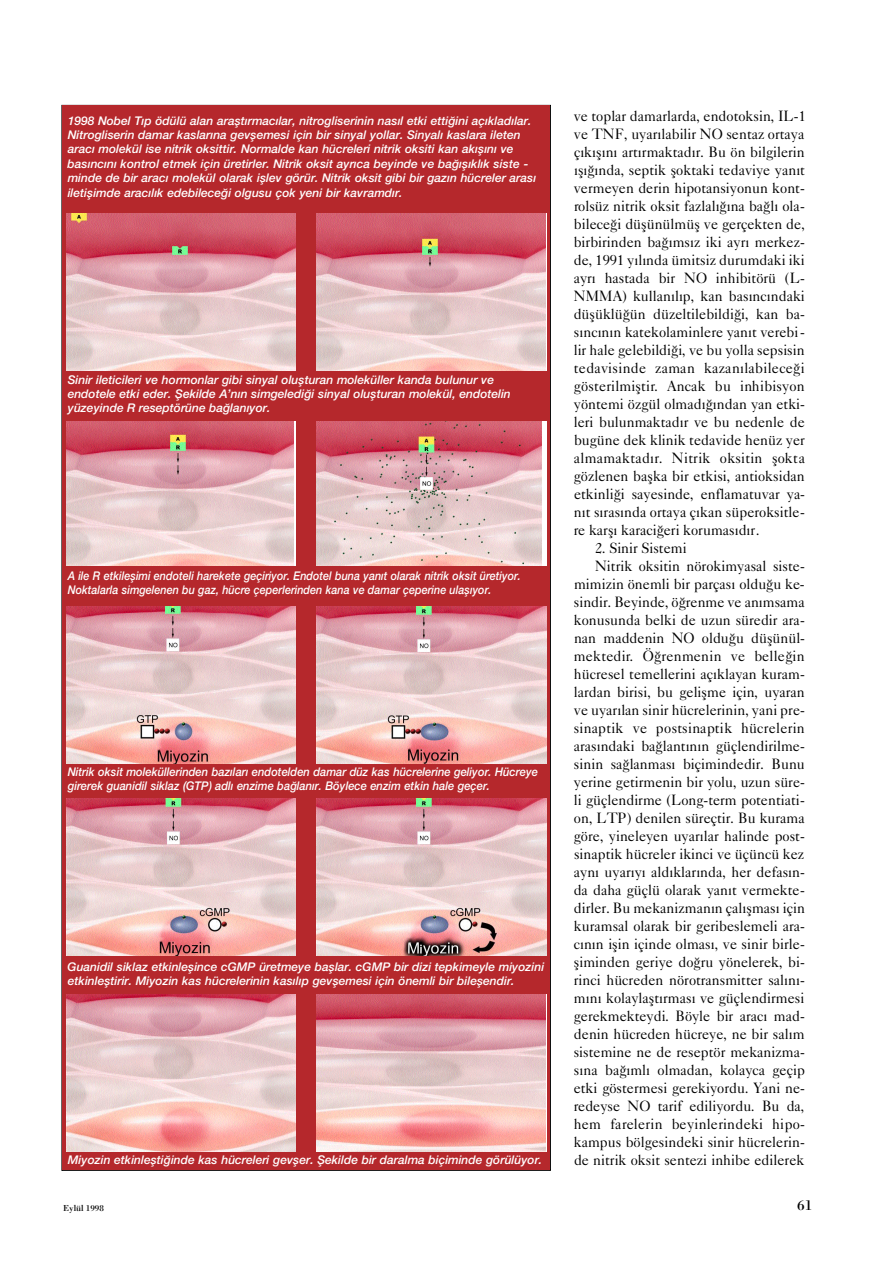
<style>
.page{position:relative;width:893px;height:1263px;background:#fff}
.page>*{position:absolute;margin:0;border:0;box-sizing:border-box;transform-origin:0 0}
.t1{font:15px/18px "Caslon Five Forty";color:#000;text-align:justify;scale:.95 1}
.t2{font:15px "Caslon Five Forty";letter-spacing:.02em;color:#000;scale:.95 1}
.t3{font:15px "Bodoni";color:#000}
.t4{font:italic 500 12px/14.4px "Helvetica Neue";color:#fff}
.t5{font:italic 500 12px/14.7px "Helvetica Neue";color:#fff;scale:.9 1}
.t6{font:italic 500 12px/14.2px "Helvetica Neue";color:#fff;scale:.93 1}
.t7{font:9px "Bodoni";color:#000}
</style>
<div class="page">
<div style="left:62px;top:106px;width:488px;height:1064px;background:#b5282c"></div>
<img style="left:66px;top:213px;width:229px;height:158px">
<img style="left:66px;top:421px;width:227px;height:145px">
<img style="left:316px;top:421px;width:226px;height:145px">
<img style="left:66px;top:606px;width:230px;height:157px">
<img style="left:316px;top:606px;width:230px;height:157px">
<img style="left:66px;top:799px;width:230px;height:157px">
<img style="left:316px;top:799px;width:230px;height:157px">
<img style="left:316px;top:994px;width:229px;height:158px">
<img style="left:66px;top:994px;width:230px;height:158px">
<img style="left:316px;top:213px;width:229px;height:158px">
<p class="t4" style="left:68px;top:114px;width:470px">1998 Nobel Tıp ödülü alan araştırmacılar, nitrogliserinin nasıl etki ettiğini açıkladılar.<br>Nitrogliserin damar kaslarına gevşemesi için bir sinyal yollar. Sinyalı kaslara ileten aracı molekül ise nitrik oksittir. Normalde kan hücreleri nitrik oksiti kan akışını ve basıncını kontrol etmek için üretirler. Nitrik oksit ayrıca beyinde ve bağışıklık siste - minde de bir aracı molekül olarak işlev görür. Nitrik oksit gibi bir gazın hücreler arası iletişimde aracılık edebileceği olgusu çok yeni bir kavramdır.</p>
<p class="t4" style="left:68px;top:373px;width:444px">Sinir ileticileri ve hormonlar gibi sinyal oluşturan moleküller kanda bulunur ve endotele etki eder. Şekilde A’nın simgelediği sinyal oluşturan molekül, endotelin yüzeyinde R reseptörüne bağlanıyor.</p>
<p class="t5" style="left:68px;top:569px;width:505px">A ile R etkileşimi endoteli harekete geçiriyor. Endotel buna yanıt olarak nitrik oksit üretiyor.<br>Noktalarla simgelenen bu gaz, hücre çeperlerinden kana ve damar çeperine ulaşıyor.</p>
<p class="t6" style="left:68px;top:765px;width:507px">Nitrik oksit moleküllerinden bazıları endotelden damar düz kas hücrelerine geliyor. Hücreye girerek guanidil siklaz (GTP) adlı enzime bağlanır. Böylece enzim etkin hale geçer.</p>
<p class="t4" style="left:68px;top:960px;width:478px">Guanidil siklaz etkinleşince cGMP üretmeye başlar. cGMP bir dizi tepkimeyle miyozini etkinleştirir. Miyozin kas hücrelerinin kasılıp gevşemesi için önemli bir bileşendir.</p>
<p class="t4" style="left:68px;top:1153px;width:476px">Miyozin etkinleştiğinde kas hücreleri gevşer. Şekilde bir daralma biçiminde görülüyor.</p>
<p class="t1" style="left:573px;top:108px;width:246px">ve toplar damarlarda, endotoksin, IL-1 ve TNF, uyarılabilir NO sentaz ortaya çıkışını artırmaktadır. Bu ön bilgilerin ışığında, septik şoktaki tedaviye yanıt vermeyen derin hipotansiyonun kont&shy;rolsüz nitrik oksit fazlalığına bağlı ola&shy;bileceği düşünülmüş ve gerçekten de, birbirinden bağımsız iki ayrı merkez&shy;de, 1991 yılında ümitsiz durumdaki iki ayrı hastada bir NO inhibitörü (L-NMMA) kullanılıp, kan basıncındaki düşüklüğün düzeltilebildiği, kan ba&shy;sıncının katekolaminlere yanıt verebi&shy;lir hale gelebildiği, ve bu yolla sepsisin tedavisinde zaman kazanılabileceği g ö s t e r i l m i ş t i r. Ancak bu inhibisyon yöntemi özgül olmadığından yan etki&shy;leri bulunmaktadır ve bu nedenle de bugüne dek klinik tedavide henüz yer a l m a m a k t a d ı r. Nitrik oksitin şokta gözlenen başka bir etkisi, antioksidan etkinliği sayesinde, enflamatuvar ya&shy;nıt sırasında ortaya çıkan süperoksitle&shy;re karşı karaciğeri korumasıdır.</p>
<p class="t1" style="left:595px;top:540px;width:98px">2. Sinir Sistemi</p>
<p class="t1" style="left:595px;top:558px;width:222px">Nitrik oksitin nörokimyasal siste-</p>
<p class="t1" style="left:574px;top:576px;width:244px">mimizin önemli bir parçası olduğu ke-</p>
<p class="t1" style="left:574px;top:594px;width:245px">sindir. Beyinde, öğrenme ve anımsama</p>
<p class="t1" style="left:574px;top:612px;width:245px">konusunda belki de uzun süredir ara-</p>
<p class="t1" style="left:574px;top:630px;width:244px">nan maddenin NO olduğu düşünül-</p>
<p class="t1" style="left:574px;top:648px;width:244px">m e k t e d i r. Öğrenmenin ve belleğin</p>
<p class="t1" style="left:574px;top:666px;width:245px">hücresel temellerini açıklayan kuram-</p>
<p class="t1" style="left:573px;top:684px;width:245px">lardan birisi, bu gelişme için, uyaran</p>
<p class="t1" style="left:574px;top:702px;width:245px">ve uyarılan sinir hücrelerinin, yani pre-</p>
<p class="t2" style="left:573px;top:723px;width:245px">sinaptik ve postsinaptik hücre l e r i n</p>
<p class="t1" style="left:573px;top:738px;width:245px">arasındaki bağlantının güçlendirilme-</p>
<p class="t1" style="left:574px;top:756px;width:244px">sinin sağlanması biçimindedir. Bunu</p>
<p class="t1" style="left:574px;top:774px;width:245px">yerine getirmenin bir yolu, uzun süre-</p>
<p class="t1" style="left:573px;top:792px;width:245px">li güçlendirme (Long-term potentiati-</p>
<p class="t1" style="left:574px;top:810px;width:244px">on, LTP) denilen süreçtir. Bu kurama</p>
<p class="t1" style="left:574px;top:828px;width:245px">göre, yineleyen uyarılar halinde post-</p>
<p class="t1" style="left:574px;top:846px;width:244px">sinaptik hücreler ikinci ve üçüncü kez</p>
<p class="t1" style="left:574px;top:864px;width:245px">aynı uyarıyı aldıklarında, her defasın-</p>
<p class="t1" style="left:573px;top:882px;width:245px">da daha güçlü olarak yanıt vermekte-</p>
<p class="t1" style="left:574px;top:900px;width:245px">dirler. Bu mekanizmanın çalışması için</p>
<p class="t1" style="left:574px;top:918px;width:245px">kuramsal olarak bir geribeslemeli ara-</p>
<p class="t1" style="left:573px;top:936px;width:245px">cının işin içinde olması, ve sinir birle-</p>
<p class="t1" style="left:574px;top:954px;width:245px">şiminden geriye doğru yönelerek, bi-</p>
<p class="t1" style="left:573px;top:972px;width:245px">rinci hücreden nörotransmitter salını-</p>
<p class="t1" style="left:574px;top:990px;width:244px">mını kolaylaştırması ve güçlendirmesi</p>
<p class="t1" style="left:573px;top:1008px;width:245px">gerekmekteydi. Böyle bir aracı mad-</p>
<p class="t1" style="left:574px;top:1026px;width:244px">denin hücreden hücreye, ne bir salım</p>
<p class="t1" style="left:573px;top:1044px;width:245px">sistemine ne de reseptör mekanizma-</p>
<p class="t1" style="left:574px;top:1062px;width:245px">sına bağımlı olmadan, kolayca geçip</p>
<p class="t1" style="left:573px;top:1080px;width:245px">etki göstermesi gerekiyordu. Yani ne-</p>
<p class="t1" style="left:574px;top:1098px;width:244px">redeyse NO tarif ediliyordu. Bu da,</p>
<p class="t1" style="left:573px;top:1116px;width:245px">hem farelerin beyinlerindeki hipo-</p>
<p class="t1" style="left:573px;top:1134px;width:245px">kampus bölgesindeki sinir hücrelerin-</p>
<p class="t1" style="left:574px;top:1152px;width:244px">de nitrik oksit sentezi inhibe edilerek</p>
<p class="t7" style="left:63px;top:1204px;width:42px">Eylül 1998</p>
<p class="t3" style="left:797px;top:1196px;width:16px">61</p>
</div>
